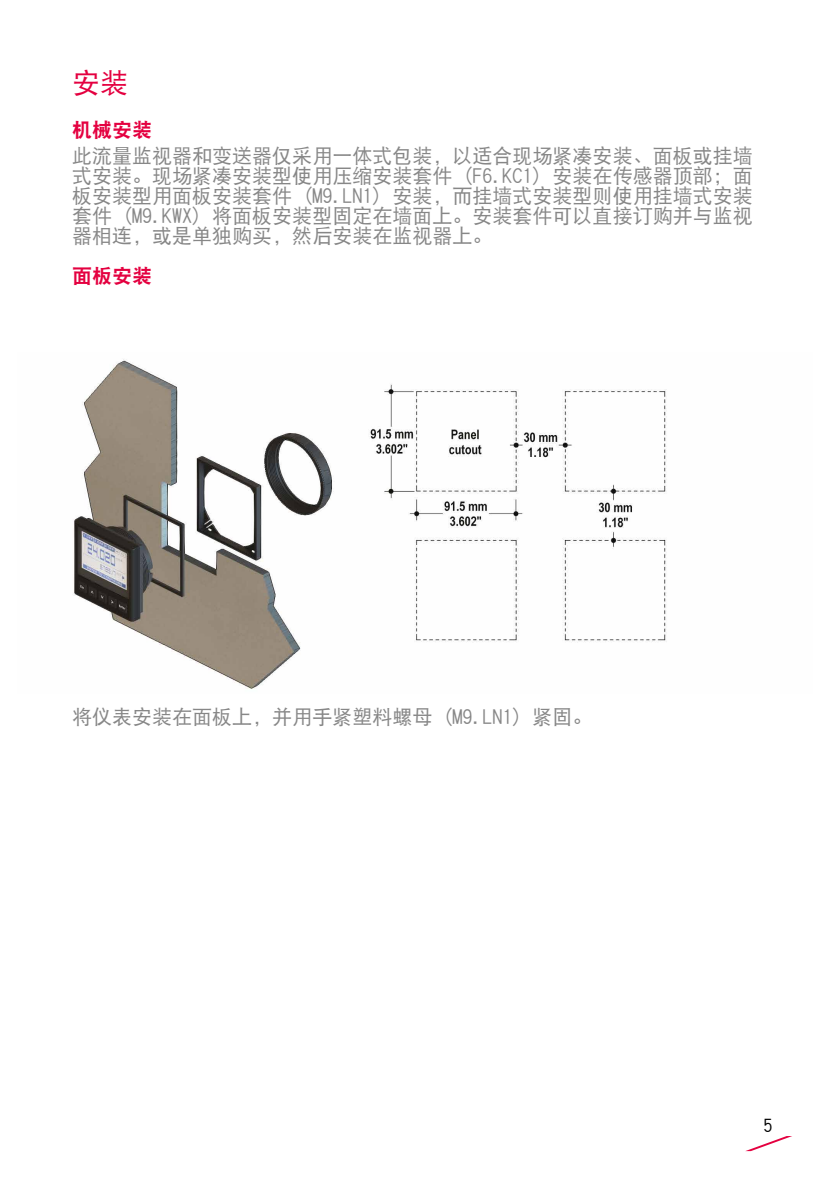
<style>
.page{position:relative;width:840px;height:1191px;background:#fff}
.page>*{position:absolute;margin:0;border:0;box-sizing:border-box;transform-origin:0 0}
.t1{font:28px "DF Hei W5 GB EUC H";color:#e40040}
.t2{font:20px/20px "DF Hei W5 GB EUC H";color:#878787;text-align:justify}
.t3{font:20px "DF Hei W9 GB EUC H";color:#e40040}
.t4{font:18px "DF Hei W5 GB EUC H";color:#000}
</style>
<div class="page">
<svg style="left:746px;top:1136px;width:45px;height:15px"></svg>
<img style="left:74px;top:359px;width:593px;height:330px">
<h1 class="t1" style="left:72px;top:69px;width:57px">安装</h1>
<p class="t3" style="left:72px;top:120px;width:81px">机械安装</p>
<p class="t2" style="left:72px;top:146px;width:681px">此流量监视器和变送器仅采用一体式包装，以适合现场紧凑安装、面板或挂墙式安装。现场紧凑安装型使用压缩安装套件 (F6.KC1) 安装在传感器顶部；面板安装型用面板安装套件 (M9.LN1) 安装，而挂墙式安装型则使用挂墙式安装套件 (M9.KWX) 将面板安装型固定在墙面上。安装套件可以直接订购并与监视器相连，或是单独购买，然后安装在监视器上。</p>
<p class="t3" style="left:72px;top:266px;width:81px">面板安装</p>
<p class="t2" style="left:72px;top:707px;width:521px">将仪表安装在面板上，并用手紧塑料螺母 (M9.LN1) 紧固。</p>
<p class="t4" style="left:763px;top:1116px;width:10px">5</p>
</div>
